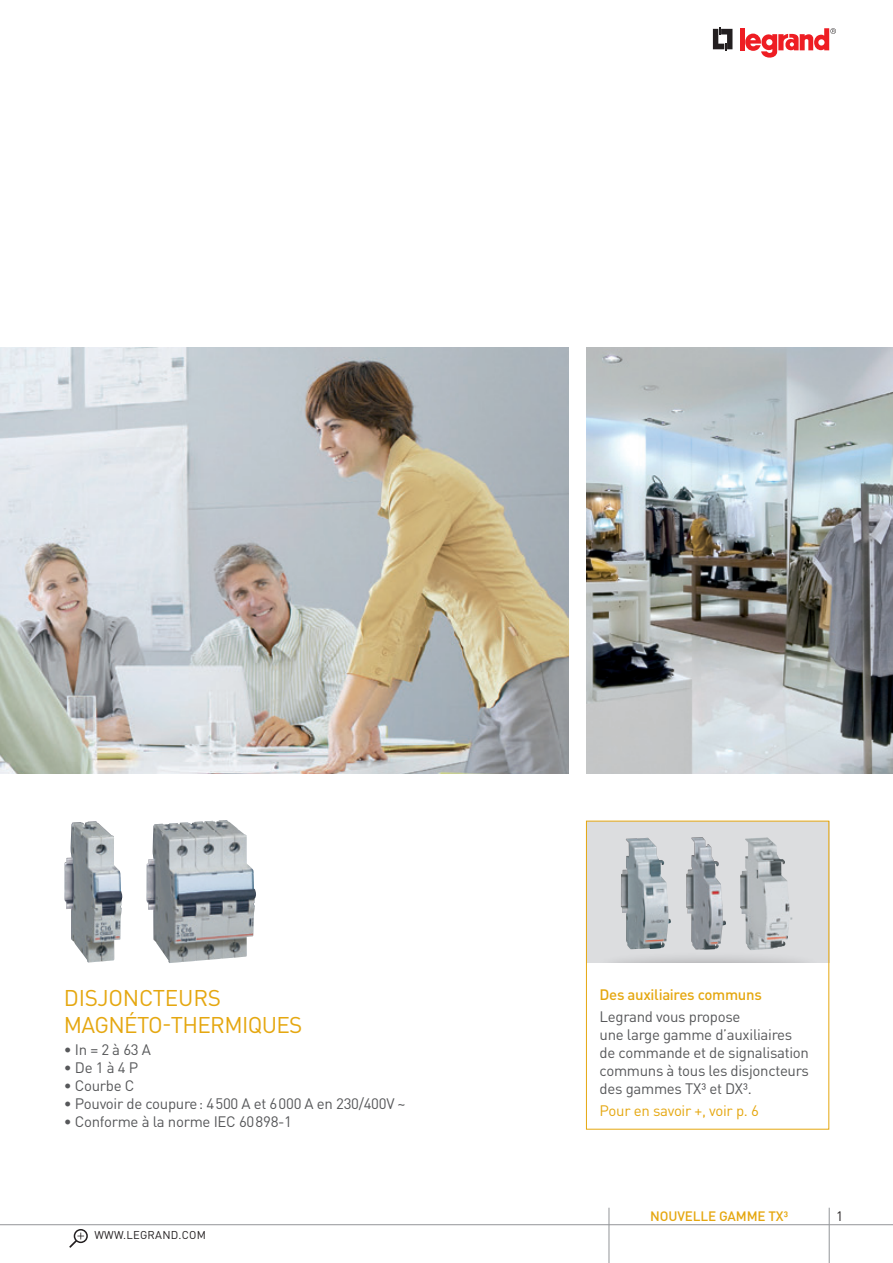
<style>
.page{position:relative;width:893px;height:1263px;background:#fff}
.page>*{position:absolute;margin:0;border:0;box-sizing:border-box;transform-origin:0 0}
.t1{font:22.5px/27px "DIN Pro";letter-spacing:-.03em;color:#e5a710}
.t2{font:15px/18px "DIN Pro";letter-spacing:-.02em;color:#57585a}
.t3{font:500 15px "DIN Pro";color:#e5a710}
.t4{font:15px "DIN Pro";letter-spacing:-.02em;color:#e5a710}
.t5{font:500 13.5px "DIN Pro";letter-spacing:-.01em;color:#e5a710}
.t6{font:13.5px "DIN Pro";color:#231f20}
.t7{font:11.25px "DIN Pro";letter-spacing:.02em;color:#231f20}
</style>
<div class="page">
<hr style="left:609px;top:1224px;width:220px;height:1px;background:#939598">
<hr style="left:829px;top:1224px;width:64px;height:1px;background:#939598">
<div style="left:74px;top:1229px;width:14px;height:14px;border:2px solid #231f20;border-radius:50%"></div>
<svg style="left:69px;top:1232px;width:15px;height:16px"></svg>
<hr style="left:0;top:1224px;width:610px;height:1px;background:#939598">
<svg style="left:713px;top:27px;width:19px;height:24px"></svg>
<hr style="left:740px;top:28px;width:4px;height:22px;background:#ee1d23">
<svg style="left:745px;top:28px;width:91px;height:30px"></svg>
<hr style="left:829px;top:1208px;width:1px;height:55px;background:#939598">
<hr style="left:609px;top:1208px;width:1px;height:55px;background:#939598">
<img style="left:0;top:348px;width:568px;height:425px">
<img style="left:586px;top:348px;width:307px;height:425px">
<img style="left:64px;top:821px;width:58px;height:142px">
<img style="left:147px;top:820px;width:109px;height:143px">
<div style="left:586px;top:821px;width:243px;height:168px;background:#dcdddf"></div>
<img style="left:621px;top:838px;width:50px;height:111px">
<img style="left:686px;top:837px;width:40px;height:113px">
<img style="left:740px;top:837px;width:52px;height:113px">
<div style="left:594px;top:951px;width:229px;height:42px;background:#231f20;opacity:.5"></div>
<div style="left:586px;top:963px;width:243px;height:166px;background:#fff"></div>
<h1 class="t1" style="left:64px;top:983px;width:240px">Disjoncteurs magnéto-thermiques</h1>
<p class="t2" style="left:64px;top:1040px;width:89px">• In = 2 à 63 A</p>
<p class="t2" style="left:64px;top:1058px;width:76px">• De 1 à 4 P</p>
<p class="t2" style="left:64px;top:1076px;width:72px">• Courbe C</p>
<p class="t2" style="left:64px;top:1094px;width:343px">• Pouvoir de coupure: 4500 A et 6000 A en 230/400V ~</p>
<p class="t2" style="left:64px;top:1112px;width:230px">• Conforme à la norme IEC 60898-1</p>
<p class="t7" style="left:94px;top:1227px;width:113px">www.legrand.com</p>
<p class="t3" style="left:600px;top:984px;width:164px">Des auxiliaires communs</p>
<p class="t2" style="left:600px;top:1007px;width:211px">Legrand vous propose<br>une large gamme d’auxiliaires de commande et de signalisation communs à tous les disjoncteurs des gammes TX³ et DX³.</p>
<p class="t4" style="left:600px;top:1100px;width:161px">Pour en savoir +, voir p. 6</p>
<p class="t5" style="left:650px;top:1207px;width:140px">Nouvelle gamme TX³</p>
<p class="t6" style="left:836px;top:1207px;width:9px">1</p>
</div>
